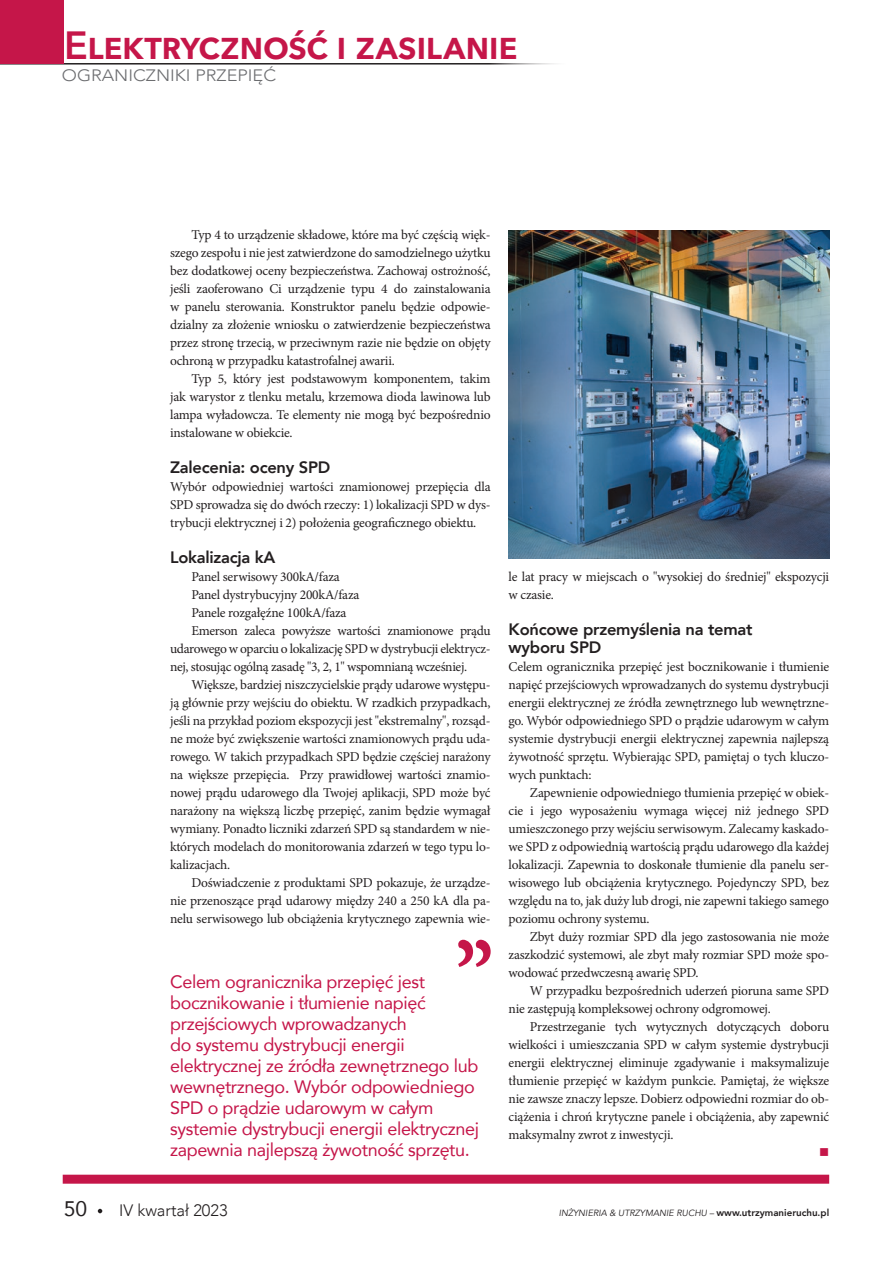
<style>
.page{position:relative;width:893px;height:1263px;background:#fff}
.page>*{position:absolute;margin:0;border:0;box-sizing:border-box;transform-origin:0 0}
.t1{font:600 39px "Avenir Next LT Pro";letter-spacing:-.025em;color:#c51649}
.t2{font:21px "Avenir";color:#231f20}
.t3{font:18px/21px "Avenir";letter-spacing:-.02em;color:#c51649}
.t4{font:800 16.5px/18px "Avenir";letter-spacing:-.015em;color:#231f20}
.t5{font:300 16.5px "Avenir";color:#6c6d70;scale:1.1 1}
.t6{font:300 16.5px "Avenir";color:#231f20}
.t7{font:13.5px/18px "Minion Pro";letter-spacing:-.015em;color:#231f20;text-align:justify}
.t8{font:13.5px "Wingdings";color:#c51649}
.t9{font:italic 9px "Avenir";color:#231f20}
.s1{font-weight:800;font-style:normal;font-size:9.75px}
</style>
<div class="page">
<svg style="left:98px;top:1209px;width:4px;height:4px"></svg>
<hr style="left:0;top:63px;width:574px;height:2px;background:#231f20">
<div style="left:63px;top:1175px;width:766px;height:9px;background:#c51649"></div>
<div style="left:0;top:0;width:64px;height:64px;background:#c51649"></div>
<svg style="left:458px;top:940px;width:33px;height:27px"></svg>
<img style="left:509px;top:231px;width:320px;height:327px">
<h1 class="t1" style="left:64px;top:22px;width:455px">Elektryczność i zasilanie</h1>
<p class="t5" style="left:62px;top:66px;width:196px">OGRANICZNIKI PRZEPIĘĆ</p>
<p class="t7" style="left:170px;top:225px;width:322px;text-indent:21px">Typ 4 to urządzenie składowe, które ma być częścią więk&shy;szego zespołu i nie jest zatwierdzone do samodzielnego użytku bez dodatkowej oceny bezpieczeństwa. Zachowaj ostrożność, jeśli zaoferowano Ci urządzenie typu 4 do zainstalowania w panelu sterowania. Konstruktor panelu będzie odpowie&shy;dzialny za złożenie wniosku o zatwierdzenie bezpieczeństwa przez stronę trzecią, w przeciwnym razie nie będzie on objęty ochroną w przypadku katastrofalnej awarii.</p>
<p class="t7" style="left:170px;top:369px;width:322px;text-indent:21px">Typ 5, który jest podstawowym komponentem, takim jak warystor z tlenku metalu, krzemowa dioda lawinowa lub lampa wyładowcza. Te elementy nie mogą być bezpośrednio instalowane w obiekcie.</p>
<p class="t4" style="left:170px;top:458px;width:162px">Zalecenia: oceny SPD</p>
<p class="t7" style="left:170px;top:477px;width:322px">Wybór odpowiedniej wartości znamionowej przepięcia dla SPD sprowadza się do dwóch rzeczy: 1) lokalizacji SPD w dys&shy;trybucji elektrycznej i 2) położenia geograficznego obiektu.</p>
<p class="t4" style="left:170px;top:548px;width:107px">Lokalizacja kA</p>
<p class="t7" style="left:191px;top:567px;width:150px">Panel serwisowy 300kA/faza</p>
<p class="t7" style="left:191px;top:585px;width:170px">Panel dystrybucyjny 200kA/faza</p>
<p class="t7" style="left:191px;top:603px;width:157px">Panele rozgałęźne 100kA/faza</p>
<p class="t7" style="left:191px;top:621px;width:301px">Emerson zaleca powyższe wartości znamionowe prądu</p>
<p class="t7" style="left:170px;top:639px;width:322px">udarowego w oparciu o lokalizację SPD w dystrybucji elektrycz-</p>
<p class="t7" style="left:170px;top:657px;width:298px">nej, stosując ogólną zasadę "3, 2, 1" wspomnianą wcześniej.</p>
<p class="t7" style="left:191px;top:675px;width:301px">Większe, bardziej niszczycielskie prądy udarowe występu-</p>
<p class="t7" style="left:170px;top:693px;width:322px">ją głównie przy wejściu do obiektu. W rzadkich przypadkach,</p>
<p class="t7" style="left:170px;top:711px;width:322px">jeśli na przykład poziom ekspozycji jest "ekstremalny", rozsąd-</p>
<p class="t7" style="left:170px;top:729px;width:322px">ne może być zwiększenie wartości znamionowych prądu uda-</p>
<p class="t7" style="left:170px;top:747px;width:322px">rowego. W takich przypadkach SPD będzie częściej narażony</p>
<p class="t7" style="left:170px;top:765px;width:322px">na większe przepięcia. Przy prawidłowej wartości znamio-</p>
<p class="t7" style="left:170px;top:783px;width:322px">nowej prądu udarowego dla Twojej aplikacji, SPD może być</p>
<p class="t7" style="left:170px;top:801px;width:322px">narażony na większą liczbę przepięć, zanim będzie wymagał</p>
<p class="t7" style="left:170px;top:819px;width:322px">wymiany. Ponadto liczniki zdarzeń SPD są standardem w nie-</p>
<p class="t7" style="left:170px;top:837px;width:322px">których modelach do monitorowania zdarzeń w tego typu lo-</p>
<p class="t7" style="left:170px;top:855px;width:62px">kalizacjach.</p>
<p class="t7" style="left:191px;top:873px;width:301px">Doświadczenie z produktami SPD pokazuje, że urządze-</p>
<p class="t7" style="left:170px;top:891px;width:322px">nie przenoszące prąd udarowy między 240 a 250 kA dla pa-</p>
<p class="t7" style="left:170px;top:909px;width:322px">nelu serwisowego lub obciążenia krytycznego zapewnia wie-</p>
<p class="t3" style="left:170px;top:971px;width:311px">Celem ogranicznika przepięć jest bocznikowanie i tłumienie napięć przejściowych wprowadzanych<br>do systemu dystrybucji energii elektrycznej ze źródła zewnętrznego lub wewnętrznego. Wybór odpowiedniego SPD o prądzie udarowym w całym systemie dystrybucji energii elektrycznej zapewnia najlepszą żywotność sprzętu.</p>
<p class="t7" style="left:509px;top:567px;width:322px">le lat pracy w miejscach o "wysokiej do średniej" ekspozycji w czasie.</p>
<p class="t4" style="left:509px;top:620px;width:245px">Końcowe przemyślenia na temat wyboru SPD</p>
<p class="t7" style="left:509px;top:657px;width:322px">Celem ogranicznika przepięć jest bocznikowanie i tłumienie napięć przejściowych wprowadzanych do systemu dystrybucji energii elektrycznej ze źródła zewnętrznego lub wewnętrzne&shy;go. Wybór odpowiedniego SPD o prądzie udarowym w całym systemie dystrybucji energii elektrycznej zapewnia najlepszą żywotność sprzętu. Wybierając SPD, pamiętaj o tych kluczo&shy;wych punktach:</p>
<p class="t7" style="left:509px;top:783px;width:322px;text-indent:21px">Zapewnienie odpowiedniego tłumienia przepięć w obiek&shy;cie i jego wyposażeniu wymaga więcej niż jednego SPD umieszczonego przy wejściu serwisowym. Zalecamy kaskado&shy;we SPD z odpowiednią wartością prądu udarowego dla każdej lokalizacji. Zapewnia to doskonałe tłumienie dla panelu ser&shy;wisowego lub obciążenia krytycznego. Pojedynczy SPD, bez względu na to, jak duży lub drogi, nie zapewni takiego samego poziomu ochrony systemu.</p>
<p class="t7" style="left:509px;top:927px;width:322px;text-indent:21px">Zbyt duży rozmiar SPD dla jego zastosowania nie może zaszkodzić systemowi, ale zbyt mały rozmiar SPD może spo&shy;wodować przedwczesną awarię SPD.</p>
<p class="t7" style="left:509px;top:981px;width:322px;text-indent:21px">W przypadku bezpośrednich uderzeń pioruna same SPD nie zastępują kompleksowej ochrony odgromowej.</p>
<p class="t7" style="left:509px;top:1017px;width:322px;text-indent:21px">Przestrzeganie tych wytycznych dotyczących doboru wielkości i umieszczania SPD w całym systemie dystrybucji energii elektrycznej eliminuje zgadywanie i maksymalizuje tłumienie przepięć w każdym punkcie. Pamiętaj, że większe nie zawsze znaczy lepsze. Dobierz odpowiedni rozmiar do ob&shy;ciążenia i chroń krytyczne panele i obciążenia, aby zapewnić maksymalny zwrot z inwestycji.</p>
<p class="t8" style="left:819px;top:1144px;width:12px">■</p>
<h2 class="t2" style="left:64px;top:1192px;width:25px">50</h2>
<p class="t6" style="left:119px;top:1201px;width:110px">IV kwartał 2023</p>
<p class="t9" style="left:559px;top:1208px;width:272px">INŻYNIERIA &amp; UTRZYMANIE RUCHU – <span class="s1">www.utrzymanieruchu.pl</span></p>
</div>
